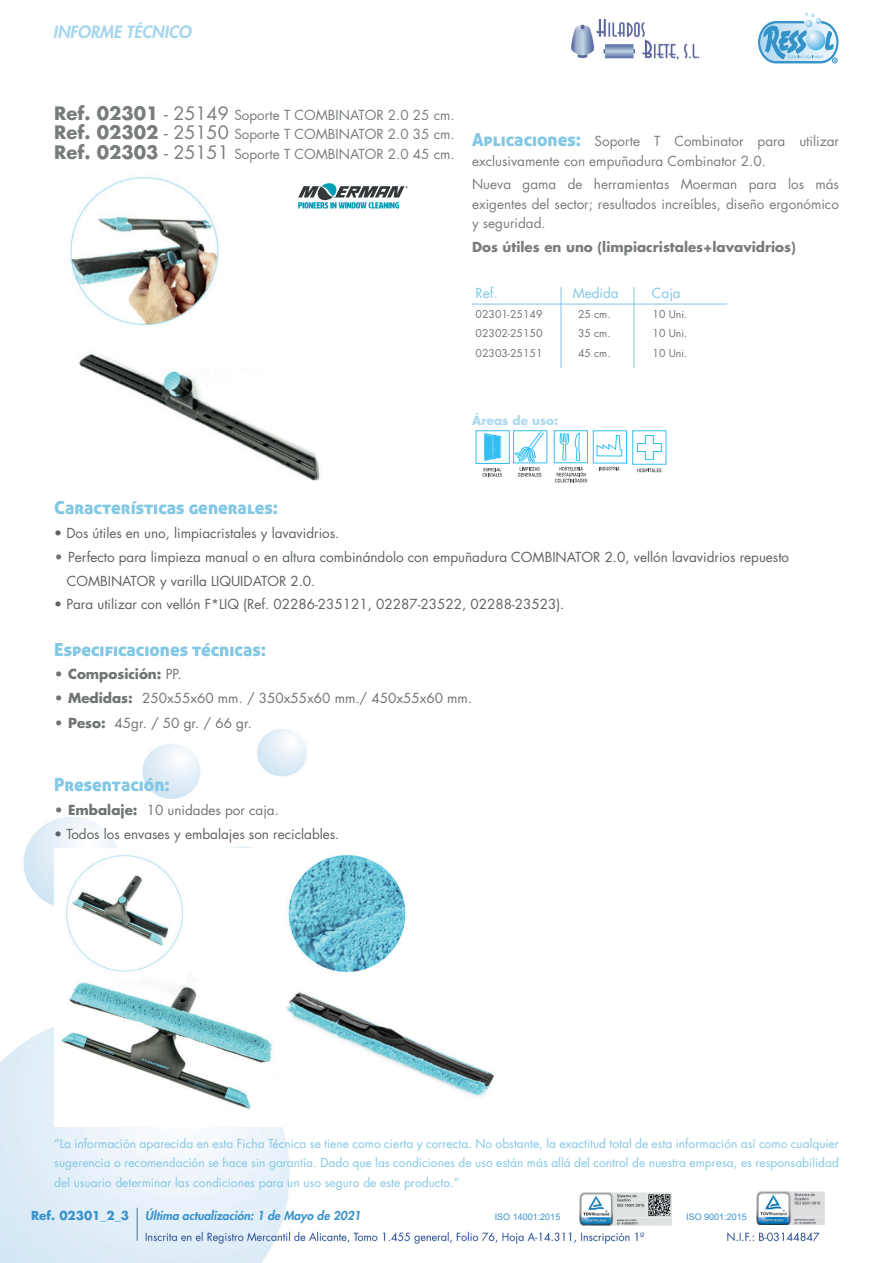
<style>
.page{position:relative;width:893px;height:1263px;background:#fff}
.page>*{position:absolute;margin:0;border:0;box-sizing:border-box;transform-origin:0 0}
.t1{font:18px "Aller Display";color:#82c7e4}
.t2{font:italic 800 16.5px "Futura Std";color:#a7d6ec}
.t3{font:13.5px/19.5px "Futura Std";color:#787c7d;text-align:justify}
.t4{font:13.5px/23.7px "Futura Std";color:#5d6162}
.t5{font:13.5px "Futura Std";color:#6f7374}
.t6{font:700 13.5px "Futura Std";color:#787c7d}
.t7{font:700 13.5px "Futura Std";color:#6f7374}
.t8{font:13.5px "Futura Std";color:#82c7e4}
.t9{font:12px/19.5px "Futura Std";color:#82c7e4;text-align:justify}
.t10{font:italic 800 12px "Futura Std";color:#3a92cc}
.t11{font:700 12px "Futura Std";color:#3a92cc}
.t12{font:700 12px "Futura Std";color:#acd8ed}
.t13{font:10.5px "Futura Std";color:#6f7374}
.t14{font:9px "Arial";color:#3a92cc}
.s1{font-weight:700;font-size:18px}
.s2{font-size:18px}
.s3{font-family:"Aller Display";font-size:18px;color:#82c7e4}
.s4{font-weight:700;color:#6f7374}
.s5{font-weight:400}
.s6{font-weight:700}
</style>
<div class="page">
<img style="left:0;top:729px;width:825px;height:534px">
<hr style="left:137px;top:1208px;width:1px;height:32px;background:#4b6f97">
<svg style="left:758px;top:12px;width:81px;height:52px"></svg>
<img style="left:571px;top:18px;width:129px;height:42px">
<img style="left:757px;top:1191px;width:68px;height:33px">
<img style="left:579px;top:1192px;width:93px;height:33px">
<hr style="left:561px;top:287px;width:1px;height:81px;background:#82c7e4">
<hr style="left:472px;top:304px;width:255px;height:1px;background:#82c7e4">
<svg style="left:513px;top:430px;width:34px;height:33px"></svg>
<svg style="left:515px;top:430px;width:30px;height:47px"></svg>
<svg style="left:554px;top:430px;width:1px;height:33px"></svg>
<svg style="left:555px;top:430px;width:72px;height:52px"></svg>
<svg style="left:482px;top:433px;width:20px;height:44px"></svg>
<svg style="left:637px;top:468px;width:24px;height:4px"></svg>
<svg style="left:632px;top:430px;width:34px;height:35px"></svg>
<svg style="left:637px;top:435px;width:25px;height:25px"></svg>
<hr style="left:634px;top:287px;width:1px;height:81px;background:#82c7e4">
<img style="left:70px;top:177px;width:250px;height:304px">
<img style="left:54px;top:848px;width:446px;height:279px">
<svg style="left:298px;top:182px;width:110px;height:27px"></svg>
<h2 class="t2" style="left:53px;top:22px;width:140px">INFORME TÉCNICO</h2>
<p class="t3" style="left:54px;top:105px;width:402px"><span class="s1">Ref. 02301</span> <span class="s2">- 25149</span> Soporte T COMBINATOR 2.0 25 cm.<br><span class="s1">Ref. 02302</span> <span class="s2">- 25150</span> Soporte T COMBINATOR 2.0 35 cm.<br><span class="s1">Ref. 02303</span> <span class="s2">- 25151</span> Soporte T COMBINATOR 2.0 45 cm.</p>
<p class="t3" style="left:472px;top:132px;width:368px"><span class="s3">Aplicaciones:</span> Soporte T Combinator para utilizar exclusivamente con empuñadura Combinator 2.0.</p>
<p class="t3" style="left:472px;top:175px;width:368px">Nueva gama de herramientas Moerman para los más exigentes del sector; resultados increíbles, diseño ergonómico y seguridad.</p>
<p class="t6" style="left:472px;top:238px;width:325px">Dos útiles en uno (limpiacristales+lavavidrios)</p>
<p class="t8" style="left:476px;top:285px;width:24px">Ref.</p>
<p class="t8" style="left:573px;top:285px;width:48px">Medida</p>
<p class="t8" style="left:652px;top:285px;width:30px">Caja</p>
<p class="t13" style="left:476px;top:307px;width:68px">02301-25149</p>
<p class="t13" style="left:578px;top:307px;width:34px">25 cm.</p>
<p class="t13" style="left:653px;top:307px;width:36px">10 Uni.</p>
<p class="t13" style="left:476px;top:327px;width:68px">02302-25150</p>
<p class="t13" style="left:578px;top:327px;width:34px">35 cm.</p>
<p class="t13" style="left:653px;top:327px;width:36px">10 Uni.</p>
<p class="t13" style="left:476px;top:346px;width:68px">02303-25151</p>
<p class="t13" style="left:578px;top:346px;width:34px">45 cm.</p>
<p class="t13" style="left:653px;top:346px;width:36px">10 Uni.</p>
<p class="t12" style="left:472px;top:412px;width:88px">Áreas de uso:</p>
<h1 class="t1" style="left:54px;top:496px;width:225px">Características generales:</h1>
<p class="t4" style="left:54px;top:521px;width:287px">• Dos útiles en uno, limpiacristales y lavavidrios.</p>
<p class="t4" style="left:67px;top:545px;width:724px;text-indent:-12px"><span class="s4">•</span> Perfecto para limpieza manual o en altura combinándolo con empuñadura COMBINATOR 2.0, vellón lavavidrios repuesto<br>COMBINATOR y varilla LIQUIDATOR 2.0.</p>
<p class="t4" style="left:54px;top:593px;width:512px">• Para utilizar con vellón F*LIQ (Ref. 02286-235121, 02287-23522, 02288-23523).</p>
<h1 class="t1" style="left:54px;top:638px;width:213px">Especificaciones técnicas:</h1>
<p class="t7" style="left:54px;top:665px;width:129px">• Composición: <span class="s5">PP.</span></p>
<p class="t5" style="left:54px;top:689px;width:419px"><span class="s6">• Medidas:</span> 250x55x60 mm. / 350x55x60 mm./ 450x55x60 mm.</p>
<p class="t5" style="left:54px;top:715px;width:199px"><span class="s6">• Peso:</span> 45gr. / 50 gr. / 66 gr.</p>
<h1 class="t1" style="left:54px;top:773px;width:117px">Presentación:</h1>
<p class="t5" style="left:54px;top:801px;width:226px"><span class="s6">• Embalaje:</span> 10 unidades por caja.</p>
<p class="t4" style="left:54px;top:822px;width:287px">• Todos los envases y embalajes son reciclables.</p>
<p class="t9" style="left:54px;top:1134px;width:786px">“La información aparecida en esta Ficha Técnica se tiene como cierta y correcta. No obstante, la exactitud total de esta información así como cualquier sugerencia o recomendación se hace sin garantía. Dado que las condiciones de uso están más allá del control de nuestra empresa, es responsabilidad del usuario determinar las condiciones para un uso seguro de este producto.”</p>
<p class="t11" style="left:31px;top:1207px;width:99px">Ref. 02301_2_3</p>
<p class="t10" style="left:145px;top:1208px;width:217px">Última actualización: 1 de Mayo de 2021</p>
<p class="t14" style="left:495px;top:1211px;width:67px">ISO 14001:2015</p>
<p class="t14" style="left:686px;top:1211px;width:62px">ISO 9001:2015</p>
</div>
